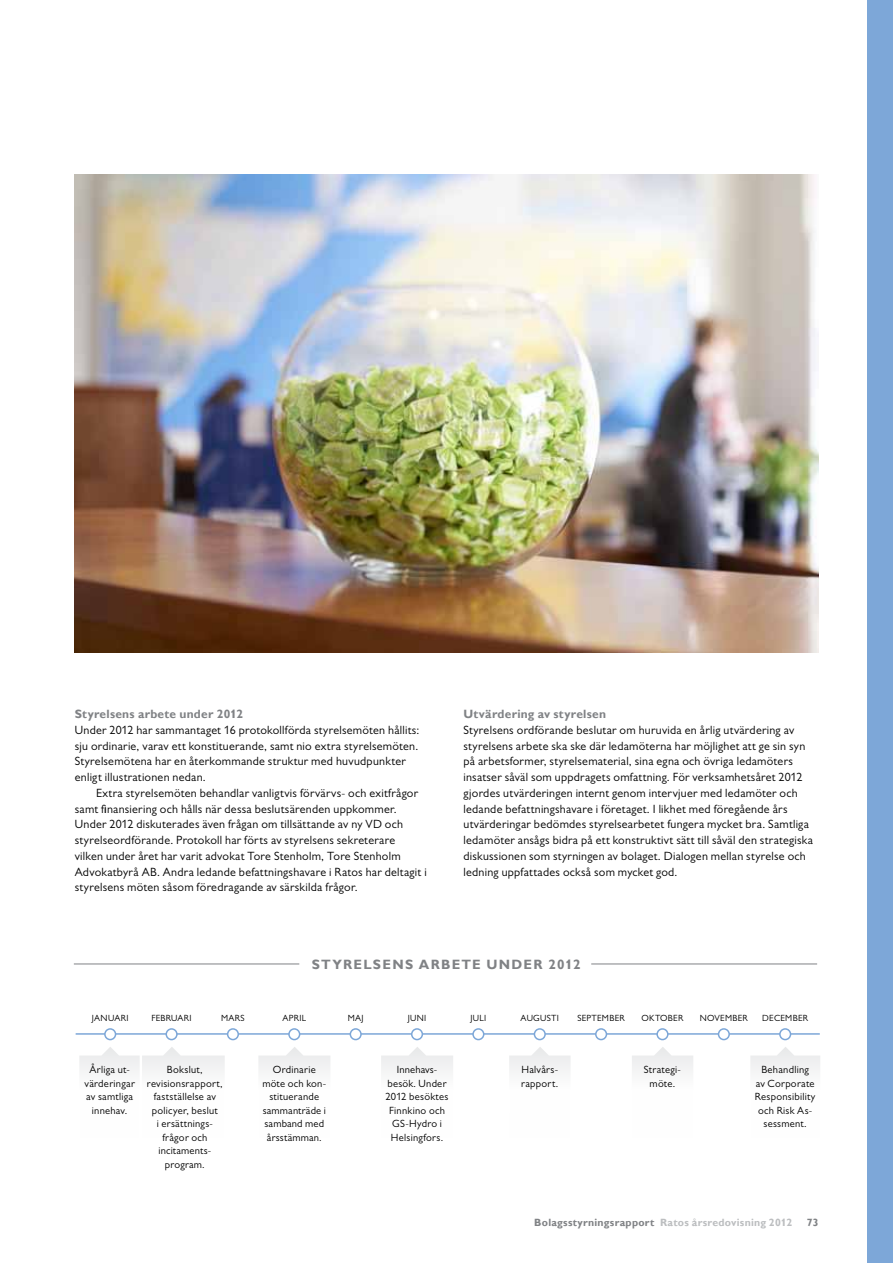
<style>
.page{position:relative;width:893px;height:1263px;background:#fff}
.page>*{position:absolute;margin:0;border:0;box-sizing:border-box;transform-origin:0 0}
.t1{font:700 13.5px "Gill Alt One";letter-spacing:.09em;color:#808285}
.t2{font:12px/15.8px "Gill Alt One";letter-spacing:.02em;color:#000}
.t3{font:700 12px "Gill Alt One";letter-spacing:.02em;color:#808285}
.t4{font:10.5px/13.5px "Gill Alt One";letter-spacing:.025em;color:#000;text-align:center}
.t5{font:700 10.5px "Gill Alt One";letter-spacing:.025em;color:#bcbec0}
.t6{font:700 10.5px "Gill Alt One";color:#808285}
.t7{font:9px "Gill Alt One";letter-spacing:.03em;color:#000}
.s1{color:#808285}
</style>
<div class="page">
<div style="left:867px;top:0;width:26px;height:1263px;background:#7da7d8"></div>
<hr style="left:76px;top:1033px;width:744px;height:2px;background:#7da7d8">
<div style="left:166px;top:1029px;width:11px;height:10px;background:#fff;border-radius:50%"></div>
<div style="left:166px;top:1028px;width:12px;height:12px;border:2px solid #7da7d8;border-radius:50%"></div>
<div style="left:228px;top:1029px;width:10px;height:10px;background:#fff;border-radius:50%"></div>
<div style="left:227px;top:1028px;width:12px;height:12px;border:2px solid #7da7d8;border-radius:50%"></div>
<div style="left:289px;top:1029px;width:11px;height:10px;background:#fff;border-radius:50%"></div>
<div style="left:288px;top:1028px;width:12px;height:12px;border:2px solid #7da7d8;border-radius:50%"></div>
<div style="left:350px;top:1029px;width:11px;height:10px;background:#fff;border-radius:50%"></div>
<div style="left:350px;top:1028px;width:12px;height:12px;border:2px solid #7da7d8;border-radius:50%"></div>
<div style="left:412px;top:1029px;width:10px;height:10px;background:#fff;border-radius:50%"></div>
<div style="left:411px;top:1028px;width:12px;height:12px;border:2px solid #7da7d8;border-radius:50%"></div>
<div style="left:473px;top:1029px;width:11px;height:10px;background:#fff;border-radius:50%"></div>
<div style="left:472px;top:1028px;width:12px;height:12px;border:2px solid #7da7d8;border-radius:50%"></div>
<div style="left:534px;top:1029px;width:11px;height:10px;background:#fff;border-radius:50%"></div>
<div style="left:534px;top:1028px;width:12px;height:12px;border:2px solid #7da7d8;border-radius:50%"></div>
<div style="left:596px;top:1029px;width:10px;height:10px;background:#fff;border-radius:50%"></div>
<div style="left:595px;top:1028px;width:12px;height:12px;border:2px solid #7da7d8;border-radius:50%"></div>
<div style="left:657px;top:1029px;width:11px;height:10px;background:#fff;border-radius:50%"></div>
<div style="left:656px;top:1028px;width:12px;height:12px;border:2px solid #7da7d8;border-radius:50%"></div>
<div style="left:718px;top:1029px;width:11px;height:10px;background:#fff;border-radius:50%"></div>
<div style="left:718px;top:1028px;width:12px;height:12px;border:2px solid #7da7d8;border-radius:50%"></div>
<div style="left:780px;top:1029px;width:10px;height:10px;background:#fff;border-radius:50%"></div>
<div style="left:779px;top:1028px;width:12px;height:12px;border:2px solid #7da7d8;border-radius:50%"></div>
<div style="left:105px;top:1029px;width:11px;height:10px;background:#fff;border-radius:50%"></div>
<div style="left:104px;top:1028px;width:12px;height:12px;border:2px solid #7da7d8;border-radius:50%"></div>
<svg style="left:79px;top:1047px;width:146px;height:25px"></svg>
<svg style="left:258px;top:1047px;width:72px;height:25px"></svg>
<svg style="left:381px;top:1047px;width:72px;height:25px"></svg>
<svg style="left:509px;top:1047px;width:62px;height:25px"></svg>
<svg style="left:632px;top:1047px;width:61px;height:25px"></svg>
<svg style="left:750px;top:1047px;width:70px;height:25px"></svg>
<hr style="left:74px;top:963px;width:225px;height:1px;background:#808285">
<hr style="left:591px;top:963px;width:226px;height:1px;background:#808285">
<img style="left:75px;top:174px;width:743px;height:479px">
<p class="t3" style="left:75px;top:707px;width:170px">Styrelsens arbete under 2012</p>
<p class="t2" style="left:75px;top:722px;width:346px">Under 2012 har sammantaget 16 protokollförda styrelsemöten hållits: sju ordinarie, varav ett konstituerande, samt nio extra styrelsemöten.<br>Styrelsemötena har en återkommande struktur med huvudpunkter enligt illustrationen nedan.</p>
<p class="t2" style="left:75px;top:785px;width:353px;text-indent:21px">Extra styrelsemöten behandlar vanligtvis förvärvs- och exitfrågor samt finansiering och hålls när dessa beslutsärenden uppkommer.<br>Under 2012 diskuterades även frågan om tillsättande av ny VD och styrelseordförande. Protokoll har förts av styrelsens sekreterare<br>vilken under året har varit advokat Tore Stenholm, Tore Stenholm Advokatbyrå AB. Andra ledande befattningshavare i Ratos har deltagit i styrelsens möten såsom föredragande av särskilda frågor.</p>
<p class="t3" style="left:463px;top:707px;width:144px">Utvärdering av styrelsen</p>
<p class="t2" style="left:463px;top:722px;width:351px">Styrelsens ordförande beslutar om huruvida en årlig utvärdering av styrelsens arbete ska ske där ledamöterna har möjlighet att ge sin syn på arbetsformer, styrelsematerial, sina egna och övriga ledamöters insatser såväl som uppdragets omfattning. För verksamhetsåret 2012 gjordes utvärderingen internt genom intervjuer med ledamöter och ledande befattningshavare i företaget. I likhet med föregående års utvärderingar bedömdes styrelsearbetet fungera mycket bra. Samtliga ledamöter ansågs bidra på ett konstruktivt sätt till såväl den strategiska diskussionen som styrningen av bolaget. Dialogen mellan styrelse och ledning uppfattades också som mycket god.</p>
<p class="t1" style="left:312px;top:957px;width:270px">STYRELSENS ARBETE UNDER 2012</p>
<p class="t7" style="left:92px;top:1013px;width:9px">Januari</p>
<p class="t7" style="left:151px;top:1013px;width:26px">FEBRuari</p>
<p class="t7" style="left:221px;top:1013px;width:25px">MARS</p>
<p class="t7" style="left:282px;top:1013px;width:25px">APRIL</p>
<p class="t7" style="left:348px;top:1013px;width:17px">MAJ</p>
<p class="t7" style="left:408px;top:1013px;width:20px">JUNI</p>
<p class="t7" style="left:470px;top:1013px;width:17px">JULI</p>
<p class="t7" style="left:521px;top:1013px;width:40px">AUGUSTI</p>
<p class="t7" style="left:577px;top:1013px;width:49px">SEPTEMBER</p>
<p class="t7" style="left:642px;top:1013px;width:43px">OKTOBER</p>
<p class="t7" style="left:700px;top:1013px;width:50px">NOVEMBER</p>
<p class="t7" style="left:762px;top:1013px;width:47px">DECEMBER</p>
<p class="t4" style="left:85px;top:1063px;width:52px">Årliga ut&shy;värderingar av samtliga innehav.</p>
<p class="t4" style="left:147px;top:1063px;width:77px">Bokslut, revisionsrapport, fastställelse av policyer, beslut<br>i ersättnings&shy;frågor och incitaments&shy;program.</p>
<p class="t4" style="left:262px;top:1063px;width:65px">Ordinarie möte och kon&shy;stituerande sammanträde i samband med årsstämman.</p>
<p class="t4" style="left:386px;top:1063px;width:64px">Innehavs&shy;besök. Under<br>2012 besöktes<br>Finnkino och<br>GS-Hydro i<br>Helsingfors.</p>
<p class="t4" style="left:521px;top:1063px;width:39px;text-align:left">Halvårs&shy;rapport.</p>
<p class="t4" style="left:644px;top:1063px;width:39px">Strategi&shy;möte.</p>
<p class="t4" style="left:755px;top:1063px;width:62px">Behandling<br>av Corporate<br>Responsibility och Risk As&shy;sessment.</p>
<p class="t5" style="left:534px;top:1216px;width:259px"><span class="s1">Bolagsstyrningsrapport</span> Ratos årsredovisning 2012</p>
<p class="t6" style="left:807px;top:1216px;width:13px">73</p>
</div>
